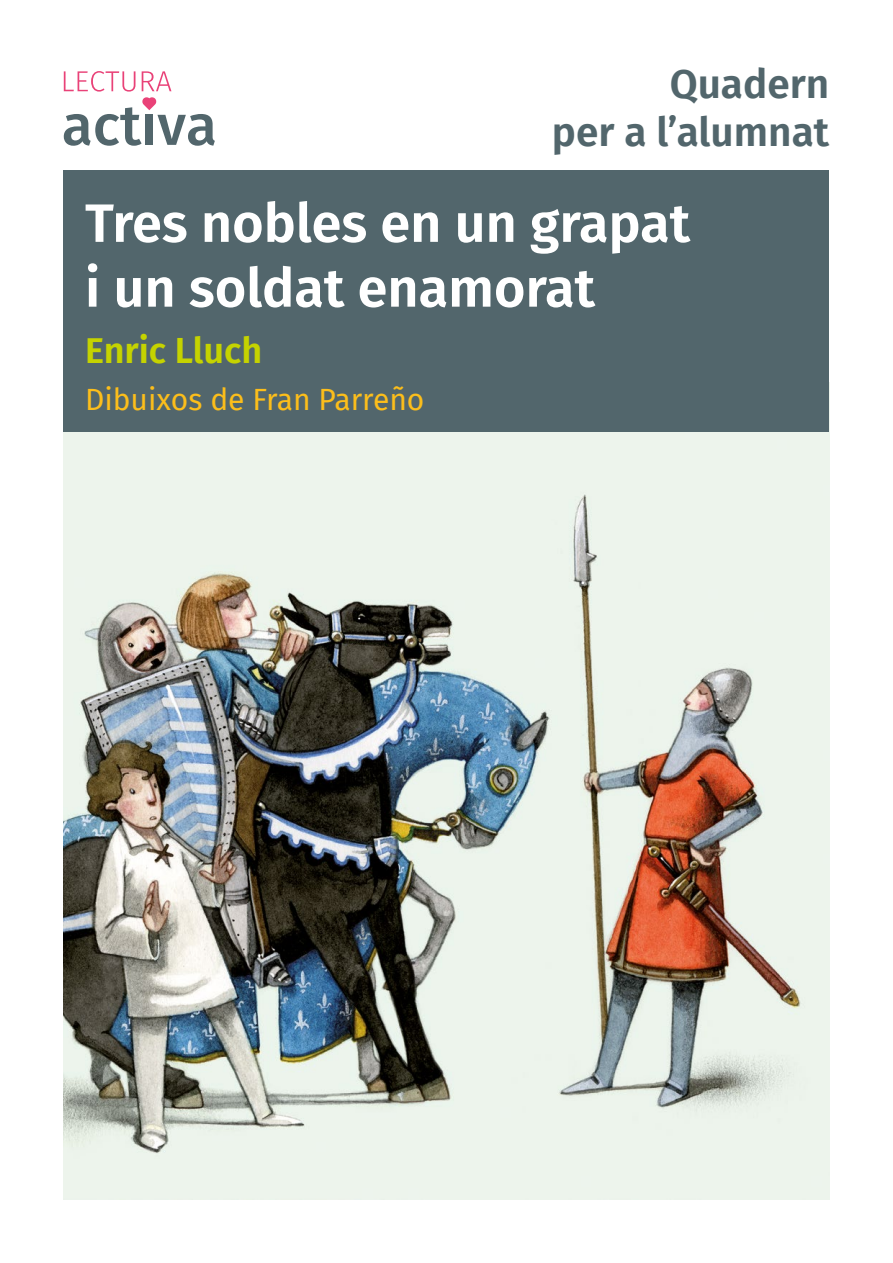
<style>
.page{position:relative;width:893px;height:1263px;background:#fff}
.page>*{position:absolute;margin:0;border:0;box-sizing:border-box;transform-origin:0 0}
.PORT-títol{font:600 54px/64.8px "Fira Sans";color:#fff}
.PORT-autor{font:600 40.5px "Fira Sans";color:#52666c}
.PORT-autor-2{font:600 36px "Fira Sans";color:#c5d300}
.PORT-dibuixos{font:30px "Fira Sans";color:#fcbe1b}
</style>
<div class="page">
<img style="left:64px;top:431px;width:765px;height:768px">
<div style="left:64px;top:170px;width:765px;height:261px;background:#52666c"></div>
<svg style="left:64px;top:71px;width:151px;height:75px"></svg>
<p class="PORT-autor" style="left:670px;top:51px;width:161px">Quadern</p>
<p class="PORT-autor" style="left:552px;top:98px;width:279px">per a l’alumnat</p>
<p class="PORT-títol" style="left:85px;top:187px;width:607px">Tres nobles en un grapat i un soldat enamorat</p>
<p class="PORT-autor-2" style="left:85px;top:320px;width:179px">Enric Lluch</p>
<p class="PORT-dibuixos" style="left:85px;top:377px;width:341px">Dibuixos de Fran Parreño</p>
</div>
